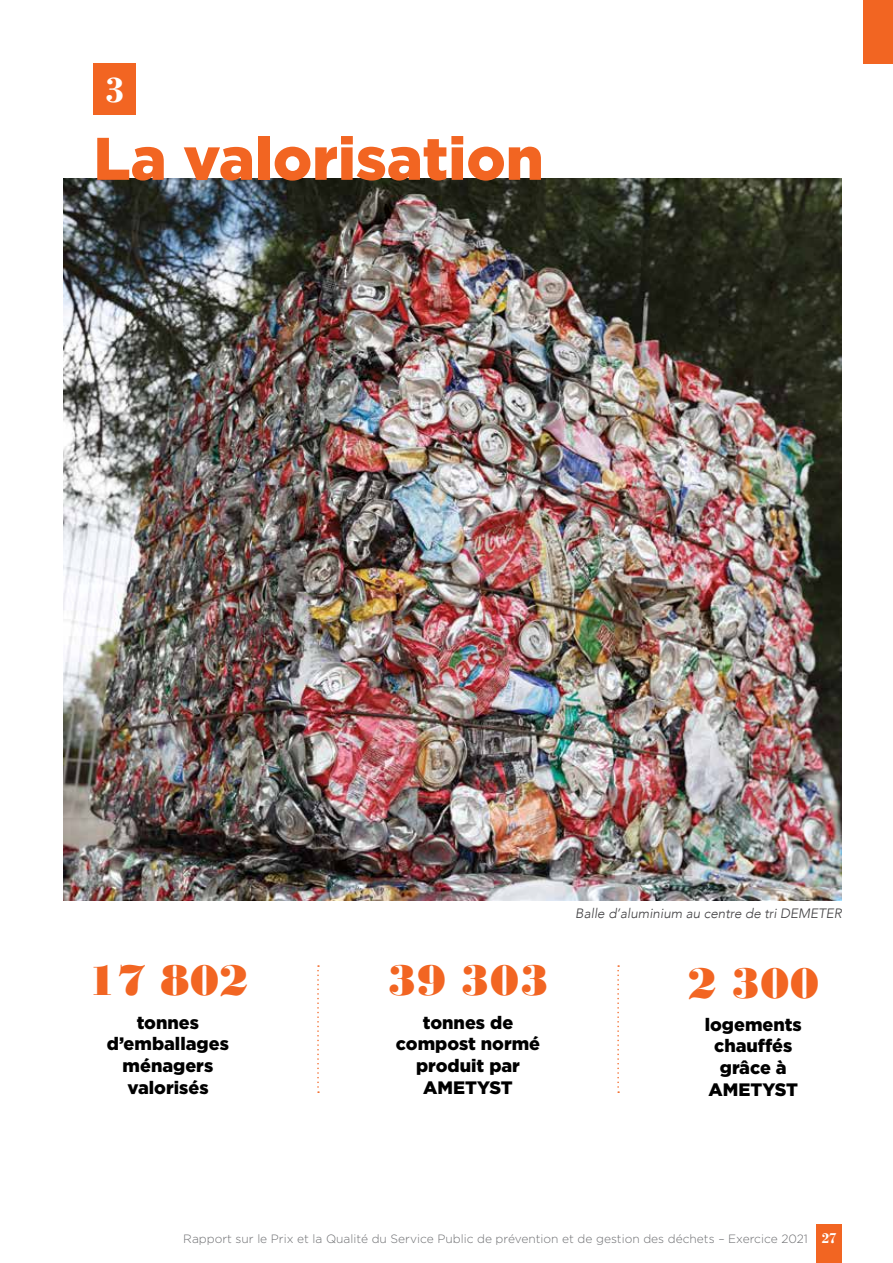
<style>
.page{position:relative;width:893px;height:1263px;background:#fff}
.page>*{position:absolute;margin:0;border:0;box-sizing:border-box;transform-origin:0 0}
.t1{font:900 60px "Gotham";color:#f26522}
.t2{font:45px "Bodoni MT Black";color:#f26522}
.t3{font:700 37.5px "Bodoni";color:#fff}
.t4{font:900 18px/21.6px "Gotham";color:#000;text-align:center}
.t5{font:italic 300 13.5px "Avenir";color:#414042}
.t6{font:300 12px "Gotham";color:#6d6e71}
.s1{font-family:"Bodoni";font-weight:700;font-size:15px;color:#fff}
</style>
<div class="page">
<div style="left:816px;top:1225px;width:26px;height:38px;background:#f26522"></div>
<div style="left:863px;top:0;width:30px;height:64px;background:#f26522"></div>
<div style="left:94px;top:64px;width:42px;height:51px;background:#f26522"></div>
<img style="left:64px;top:179px;width:778px;height:721px">
<svg style="left:317px;top:965px;width:2px;height:128px"></svg>
<svg style="left:617px;top:965px;width:2px;height:128px"></svg>
<h3 class="t3" style="left:106px;top:67px;width:20px">3</h3>
<h1 class="t1" style="left:94px;top:117px;width:452px">La valorisation</h1>
<h2 class="t2" style="left:87px;top:954px;width:163px">17 802</h2>
<p class="t4" style="left:107px;top:1011px;width:123px">tonnes d’emballages ménagers valorisés</p>
<h2 class="t2" style="left:387px;top:954px;width:163px">39 303</h2>
<p class="t4" style="left:423px;top:1011px;width:92px">tonnes de</p>
<p class="t4" style="left:396px;top:1033px;width:146px">compost normé</p>
<p class="t4" style="left:416px;top:1054px;width:105px">produit par</p>
<p class="t4" style="left:423px;top:1076px;width:79px">AMETYST</p>
<p class="t5" style="left:575px;top:905px;width:268px">Balle d’aluminium au centre de tri DEMETER</p>
<h2 class="t2" style="left:687px;top:956px;width:133px">2 300</h2>
<p class="t4" style="left:705px;top:1013px;width:99px">logements</p>
<p class="t4" style="left:714px;top:1035px;width:80px">chauffés</p>
<p class="t4" style="left:720px;top:1057px;width:68px">grâce à</p>
<p class="t4" style="left:708px;top:1078px;width:79px">AMETYST</p>
<p class="t6" style="left:183px;top:1231px;width:655px">Rapport sur le Prix et la Qualité du Service Public de prévention et de gestion des déchets – Exercice 2021 <span class="s1">27</span></p>
</div>
